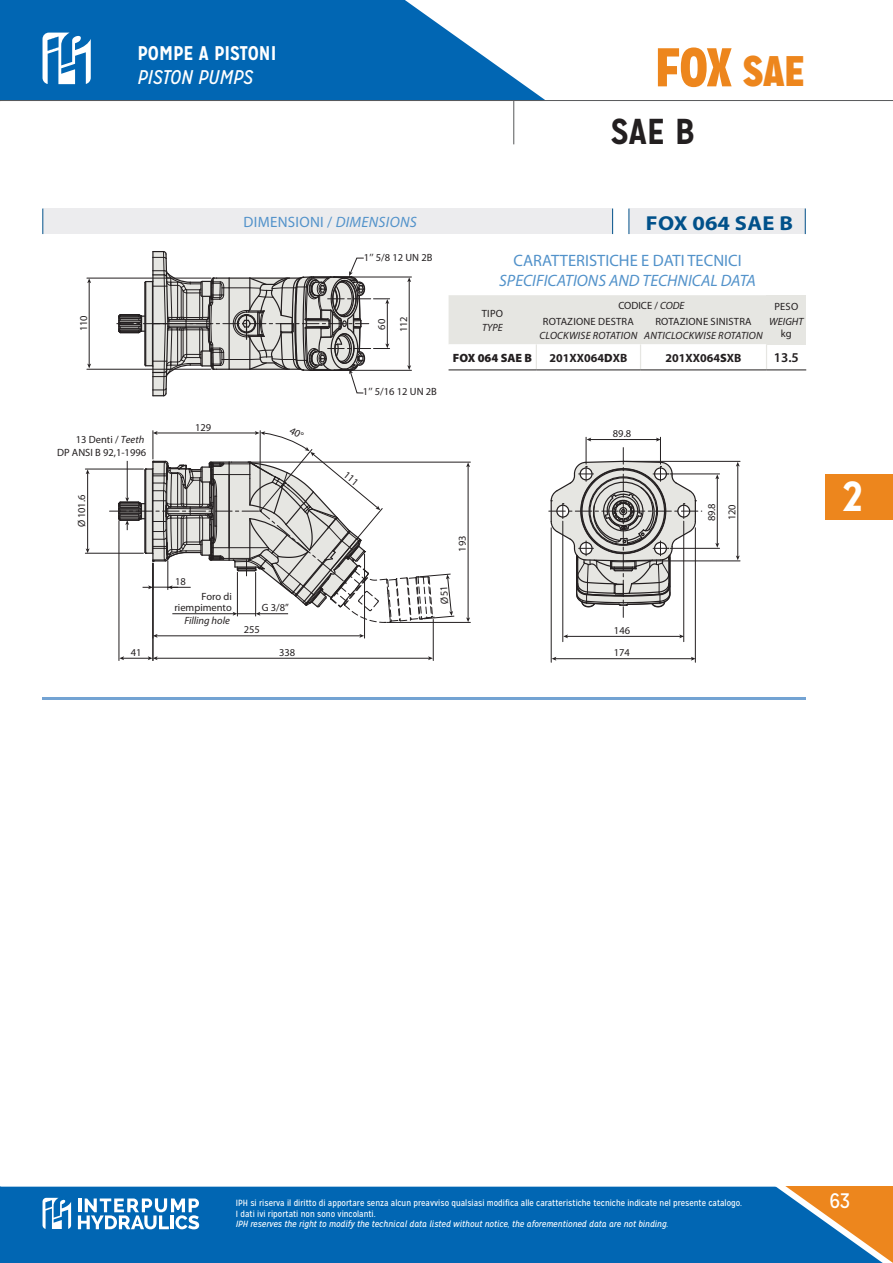
<style>
.page{position:relative;width:893px;height:1263px;background:#fff}
.page>*{position:absolute;margin:0;border:0;box-sizing:border-box;transform-origin:0 0}
.t1{font:900 54.45px "Mission Gothic";color:#ed861d}
.t2{font:700 42px "Mission Gothic";color:#fff}
.t3{font:700 36px "Mission Gothic";color:#231f20}
.t4{font:21px "Mission Gothic";color:#fff}
.t5{font:700 20.25px "Myriad Pro";letter-spacing:.01em;color:#01518a;scale:1.11 1}
.t6{font:700 19.8px "Mission Gothic";color:#fff}
.t7{font:italic 19.8px "Mission Gothic";color:#fff}
.t8{font:italic 16.5px "Myriad Pro";color:#5292ca}
.t9{font:16.5px "Myriad Pro";color:#5292ca}
.t10{font:15px "Myriad Pro";letter-spacing:.02em;color:#5292ca}
.t11{font:600 13.5px "Myriad Pro";color:#231f20}
.t12{font:700 12px "Myriad Pro";color:#231f20}
.t13{font:900 12px "Myriad Pro";color:#231f20}
.t14{font:10.5px/22.4px "Myriad Pro";color:#231f20}
.t15{font:italic 10.5px "Myriad Pro";letter-spacing:.02em;color:#231f20}
.t16{font:10.5px "Myriad Pro";letter-spacing:.02em;color:#231f20}
.t17{font:italic 10.5px "Myriad Pro";color:#231f20}
.t18{font:9px "Mission Gothic";color:#fff}
.t19{font:italic 9px "Mission Gothic";color:#fff}
.s1{font-size:42.75px}
.s2{font-style:italic}
.s3{font-weight:900}
</style>
<div class="page">
<div style="left:0;top:1187px;width:753px;height:76px;background:#0166b3"></div>
<svg style="left:43px;top:1198px;width:28px;height:31px"></svg>
<svg style="left:78px;top:1198px;width:121px;height:31px"></svg>
<svg style="left:753px;top:1186px;width:140px;height:77px"></svg>
<div style="left:43px;top:209px;width:570px;height:25px;background:#ececee"></div>
<svg style="left:43px;top:209px;width:1px;height:25px"></svg>
<svg style="left:612px;top:209px;width:1px;height:25px"></svg>
<div style="left:825px;top:474px;width:68px;height:46px;background:#ed861d"></div>
<svg style="left:0;top:0;width:545px;height:100px;fill:#0166b3"></svg>
<hr style="left:0;top:100px;width:893px;height:1px;background:#57585a">
<svg style="left:43px;top:33px;width:48px;height:51px"></svg>
<hr style="left:513px;top:101px;width:1px;height:43px;background:#57585a">
<hr style="left:85px;top:469px;width:58px;height:1px;background:#231f20">
<hr style="left:85px;top:553px;width:58px;height:1px;background:#231f20">
<hr style="left:87px;top:473px;width:1px;height:77px;background:#231f20">
<svg style="left:86px;top:469px;width:4px;height:5px"></svg>
<svg style="left:86px;top:548px;width:4px;height:5px"></svg>
<hr style="left:119px;top:521px;width:1px;height:139px;background:#231f20">
<hr style="left:153px;top:563px;width:1px;height:97px;background:#231f20">
<hr style="left:433px;top:619px;width:1px;height:41px;background:#231f20">
<hr style="left:156px;top:658px;width:273px;height:1px;background:#231f20">
<svg style="left:119px;top:656px;width:39px;height:4px"></svg>
<svg style="left:428px;top:656px;width:5px;height:4px"></svg>
<hr style="left:87px;top:278px;width:124px;height:1px;background:#231f20">
<hr style="left:87px;top:369px;width:124px;height:1px;background:#231f20">
<hr style="left:89px;top:282px;width:1px;height:83px;background:#231f20">
<svg style="left:87px;top:278px;width:4px;height:5px"></svg>
<svg style="left:87px;top:364px;width:4px;height:4px"></svg>
<hr style="left:562px;top:521px;width:1px;height:121px;background:#231f20">
<hr style="left:683px;top:521px;width:1px;height:121px;background:#231f20">
<hr style="left:567px;top:636px;width:114px;height:1px;background:#231f20">
<svg style="left:563px;top:634px;width:5px;height:4px"></svg>
<svg style="left:679px;top:634px;width:5px;height:4px"></svg>
<hr style="left:551px;top:528px;width:1px;height:134px;background:#231f20">
<hr style="left:695px;top:528px;width:1px;height:134px;background:#231f20">
<hr style="left:555px;top:658px;width:137px;height:1px;background:#231f20">
<svg style="left:552px;top:657px;width:4px;height:4px"></svg>
<svg style="left:691px;top:657px;width:5px;height:4px"></svg>
<hr style="left:626px;top:561px;width:114px;height:1px;background:#231f20">
<hr style="left:626px;top:461px;width:114px;height:1px;background:#231f20">
<hr style="left:737px;top:465px;width:1px;height:92px;background:#231f20">
<svg style="left:736px;top:555px;width:4px;height:5px"></svg>
<svg style="left:736px;top:462px;width:4px;height:5px"></svg>
<hr style="left:670px;top:474px;width:50px;height:1px;background:#231f20">
<hr style="left:670px;top:548px;width:50px;height:1px;background:#231f20">
<hr style="left:717px;top:478px;width:1px;height:66px;background:#231f20">
<svg style="left:715px;top:474px;width:4px;height:5px"></svg>
<svg style="left:715px;top:543px;width:4px;height:5px"></svg>
<hr style="left:335px;top:277px;width:76px;height:1px;background:#231f20">
<hr style="left:351px;top:370px;width:60px;height:1px;background:#231f20">
<hr style="left:250px;top:462px;width:220px;height:1px;background:#231f20">
<hr style="left:387px;top:622px;width:83px;height:1px;background:#231f20">
<hr style="left:468px;top:466px;width:1px;height:153px;background:#231f20">
<svg style="left:466px;top:462px;width:4px;height:5px"></svg>
<svg style="left:466px;top:617px;width:4px;height:5px"></svg>
<svg style="left:549px;top:437px;width:153px;height:180px"></svg>
<hr style="left:409px;top:281px;width:1px;height:86px;background:#231f20">
<svg style="left:407px;top:277px;width:4px;height:5px"></svg>
<svg style="left:407px;top:365px;width:4px;height:5px"></svg>
<svg style="left:117px;top:251px;width:273px;height:146px"></svg>
<div style="left:629px;top:209px;width:176px;height:25px;background:#ececee"></div>
<svg style="left:629px;top:209px;width:1px;height:25px"></svg>
<svg style="left:805px;top:209px;width:1px;height:25px"></svg>
<div style="left:766px;top:295px;width:40px;height:49px;background:#e6e6e2"></div>
<svg style="left:449px;top:295px;width:318px;height:75px"></svg>
<hr style="left:449px;top:370px;width:87px;height:1px;background:#231f20">
<hr style="left:536px;top:370px;width:104px;height:1px;background:#231f20">
<hr style="left:640px;top:370px;width:126px;height:1px;background:#231f20">
<hr style="left:766px;top:370px;width:40px;height:1px;background:#231f20">
<hr style="left:43px;top:697px;width:763px;height:2px;background:#73a3d3">
<svg style="left:110px;top:430px;width:344px;height:208px"></svg>
<h3 class="t6" style="left:137px;top:41px;width:140px">POMPE A PISTONI</h3>
<h3 class="t7" style="left:137px;top:65px;width:117px">PISTON PUMPS</h3>
<h1 class="t1" style="left:655px;top:32px;width:151px">FOX <span class="s1">SAE</span></h1>
<h3 class="t3" style="left:611px;top:109px;width:86px">SAE B</h3>
<h3 class="t10" style="left:243px;top:213px;width:175px">DIMENSIONI / <span class="s2">DIMENSIONS</span></h3>
<h3 class="t5" style="left:646px;top:210px;width:134px">FOX 064 SAE B</h3>
<p class="t14" style="left:364px;top:246px;width:70px">1’’ 5/8 12 UN 2B</p>
<h3 class="t9" style="left:514px;top:250px;width:230px">CARATTERISTICHE E DATI TECNICI</h3>
<h3 class="t8" style="left:499px;top:270px;width:258px">SPECIFICATIONS AND TECHNICAL DATA</h3>
<p class="t14" style="left:72px;top:331px;width:18px;rotate:-90deg">110</p>
<p class="t14" style="left:370px;top:330px;width:12px;rotate:-90deg">60</p>
<p class="t14" style="left:392px;top:332px;width:18px;rotate:-90deg">112</p>
<p class="t14" style="left:482px;top:302px;width:23px">TIPO</p>
<p class="t15" style="left:482px;top:321px;width:22px">TYPE</p>
<p class="t14" style="left:618px;top:294px;width:68px">CODICE / <span class="s2">CODE</span></p>
<p class="t14" style="left:774px;top:295px;width:25px">PESO</p>
<p class="t15" style="left:769px;top:314px;width:36px">WEIGHT</p>
<p class="t14" style="left:781px;top:322px;width:12px">kg</p>
<p class="t16" style="left:543px;top:315px;width:92px">ROTAZIONE DESTRA</p>
<p class="t15" style="left:540px;top:329px;width:99px">CLOCKWISE ROTATION</p>
<p class="t16" style="left:655px;top:315px;width:98px">ROTAZIONE SINISTRA</p>
<p class="t15" style="left:644px;top:329px;width:120px">ANTICLOCKWISE ROTATION</p>
<h3 class="t13" style="left:453px;top:350px;width:81px">FOX 064 SAE B</h3>
<h3 class="t12" style="left:550px;top:350px;width:79px">201XX064<span class="s3">D</span>XB</h3>
<h3 class="t12" style="left:666px;top:350px;width:77px">201XX064<span class="s3">S</span>XB</h3>
<h3 class="t11" style="left:774px;top:349px;width:26px">13.5</h3>
<p class="t14" style="left:363px;top:380px;width:75px">1’’ 5/16 12 UN 2B</p>
<p class="t14" style="left:57px;top:433px;width:91px;line-height:12.6px;text-align:right">13 Denti / <span class="s2">Teeth<br></span>DP ANSI B 92,1-1996</p>
<p class="t14" style="left:195px;top:416px;width:18px">129</p>
<p class="t14" style="left:613px;top:422px;width:20px">89.8</p>
<p class="t14" style="left:70px;top:527px;width:34px;rotate:-90deg">Ø 101.6</p>
<p class="t14" style="left:701px;top:521px;width:20px;line-height:20.5px;rotate:-90deg">89.8<br>120</p>
<p class="t14" style="left:451px;top:552px;width:18px;rotate:-90deg">193</p>
<p class="t14" style="left:175px;top:570px;width:12px">18</p>
<p class="t14" style="left:131px;top:641px;width:12px">41</p>
<p class="t14" style="left:174px;top:591px;width:59px;line-height:10.5px;text-align:right">Foro di riempimento</p>
<p class="t17" style="left:184px;top:614px;width:47px">Filling hole</p>
<p class="t14" style="left:262px;top:596px;width:29px">G 3/8”</p>
<p class="t14" style="left:244px;top:618px;width:18px">255</p>
<p class="t14" style="left:279px;top:641px;width:18px">338</p>
<p class="t14" style="left:614px;top:619px;width:18px">146<br>174</p>
<h2 class="t2" style="left:842px;top:470px;width:22px">2</h2>
<p class="t18" style="left:236px;top:1198px;width:508px">IPH si riserva il diritto di apportare senza alcun preavviso qualsiasi modifica alle caratteristiche tecniche indicate nel presente catalogo.</p>
<h3 class="t4" style="left:830px;top:1188px;width:22px">63</h3>
<p class="t18" style="left:236px;top:1208px;width:141px">I dati ivi riportati non sono vincolanti.</p>
<p class="t19" style="left:236px;top:1219px;width:434px">IPH reserves the right to modify the technical data listed without notice, the aforementioned data are not binding.</p>
</div>
